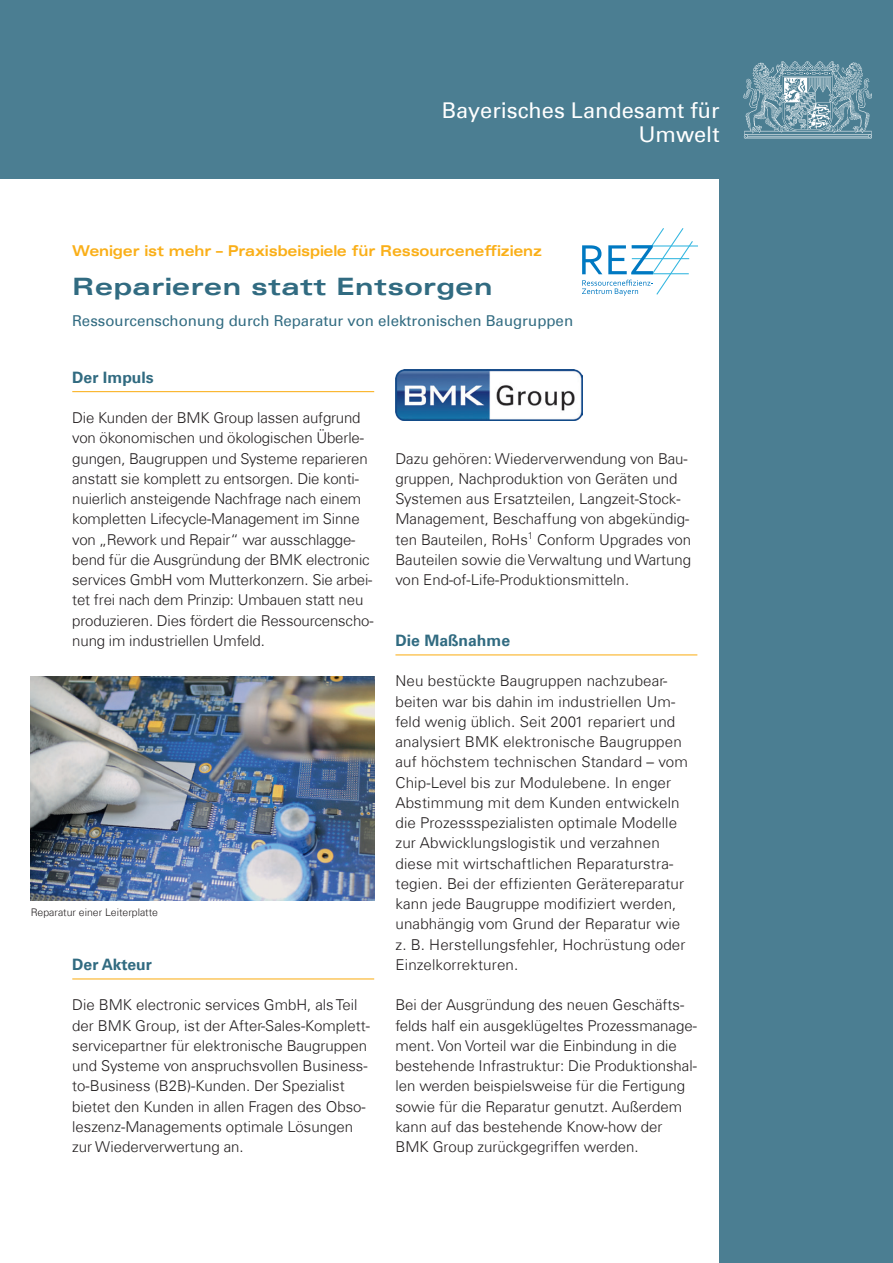
<style>
.page{position:relative;width:893px;height:1263px;background:#fff}
.page>*{position:absolute;margin:0;border:0;box-sizing:border-box;transform-origin:0 0}
.HL_1{font:24px "Univers Com 63 Bold Ext";letter-spacing:.015em;color:#316b81;scale:1.04 1}
.t1{font:23.25px/27.8px "Univers Com 55 Roman";color:#fff;text-align:right}
.t2{font:21.75px "Univers Com 55 Roman";color:#fff}
.HL_2_Linie{font:700 15.75px "Univers Com 65";color:#316b81}
.Fließ{font:300 15px/20.2px "Univers Com 45";color:#231f20}
.HL_1-2{font:15px "Univers Com 55 Roman";color:#316b81}
.HL_Dachzeile{font:15px "Univers Com 63 Bold Ext";letter-spacing:-.01em;color:#faaf18;scale:.9 1}
.t3{font:300 10.5px "Univers Com 45";color:#231f20}
</style>
<div class="page">
<div style="left:0;top:0;width:893px;height:179px;background:#4b7e92"></div>
<img style="left:743px;top:61px;width:128px;height:78px">
<hr style="left:632px;top:245px;width:66px;height:2px;background:#33b6e0">
<svg style="left:582px;top:228px;width:112px;height:68px"></svg>
<div style="left:720px;top:172px;width:173px;height:1091px;background:#4b7e92"></div>
<hr style="left:72px;top:391px;width:302px;height:1px;background:#faaf18">
<hr style="left:72px;top:978px;width:302px;height:1px;background:#faaf18">
<hr style="left:395px;top:654px;width:302px;height:1px;background:#faaf18">
<img style="left:395px;top:370px;width:187px;height:51px">
<img style="left:31px;top:677px;width:343px;height:224px">
<h2 class="t1" style="left:417px;top:93px;width:300px">Bayerisches Landesamt für<br>Umwelt</h2>
<p class="t2" style="left:442px;top:97px;width:279px">Bayerisches Landesamt für</p>
<p class="t2" style="left:639px;top:121px;width:82px">Umwelt</p>
<h1 class="HL_Dachzeile" style="left:72px;top:243px;width:523px">Weniger ist mehr – Praxisbeispiele für Ressourceneffizienz</h1>
<h1 class="HL_1" style="left:72px;top:273px;width:406px">Reparieren statt Entsorgen</h1>
<h1 class="HL_1-2" style="left:72px;top:312px;width:502px">Ressourcenschonung durch Reparatur von elektronischen Baugruppen</h1>
<h2 class="HL_2_Linie" style="left:72px;top:368px;width:83px">Der Impuls</h2>
<p class="Fließ" style="left:72px;top:408px;width:303px">Die Kunden der BMK Group lassen aufgrund von ökonomischen und ökologischen Überle&shy;gungen, Baugruppen und Systeme reparieren anstatt sie komplett zu entsorgen. Die konti&shy;nuierlich ansteigende Nachfrage nach einem kompletten Lifecycle-Management im Sinne von „Rework und Repair“ war ausschlagge&shy;bend für die Ausgründung der BMK electronic services GmbH vom Mutterkonzern. Sie arbei&shy;tet frei nach dem Prinzip: Umbauen statt neu produzieren. Dies fördert die Ressourcenscho&shy;nung im industriellen Umfeld.</p>
<p class="t3" style="left:31px;top:906px;width:129px">Reparatur einer Leiterplatte</p>
<h2 class="HL_2_Linie" style="left:72px;top:955px;width:81px">Der Akteur</h2>
<p class="Fließ" style="left:72px;top:995px;width:299px">Die BMK electronic services GmbH, als Teil der BMK Group, ist der After-Sales-Komplett&shy;servicepartner für elektronische Baugruppen und Systeme von anspruchsvollen Business&shy;to-Business (B2B)-Kunden. Der Spezialist bietet den Kunden in allen Fragen des Obso&shy;leszenz-Managements optimale Lösungen zur Wiederverwertung an.</p>
<p class="Fließ" style="left:395px;top:448px;width:297px">Dazu gehören: Wiederverwendung von Bau&shy;gruppen, Nachproduktion von Geräten und Systemen aus Ersatzteilen, Langzeit-Stock-Management, Beschaffung von abgekündig&shy;ten Bauteilen, RoHs<sup>1</sup> Conform Upgrades von Bauteilen sowie die Verwaltung und Wartung von End-of-Life-Produktionsmitteln.</p>
<h2 class="HL_2_Linie" style="left:395px;top:631px;width:116px">Die Maßnahme</h2>
<p class="Fließ" style="left:395px;top:671px;width:294px">Neu bestückte Baugruppen nachzubear&shy;beiten war bis dahin im industriellen Um&shy;feld wenig üblich. Seit 2001 repariert und analysiert BMK elektronische Baugruppen auf höchstem technischen Standard – vom Chip-Level bis zur Modulebene. In enger Abstimmung mit dem Kunden entwickeln die Prozessspezialisten optimale Modelle zur Abwicklungslogistik und verzahnen diese mit wirtschaftlichen Reparaturstra&shy;tegien. Bei der effizienten Gerätereparatur kann jede Baugruppe modifiziert werden, unabhängig vom Grund der Reparatur wie z. B. Herstellungsfehler, Hochrüstung oder Einzelkorrekturen.</p>
<p class="Fließ" style="left:395px;top:995px;width:303px">Bei der Ausgründung des neuen Geschäfts&shy;felds half ein ausgeklügeltes Prozessmanage&shy;ment. Von Vorteil war die Einbindung in die bestehende Infrastruktur: Die Produktionshal&shy;len werden beispielsweise für die Fertigung sowie für die Reparatur genutzt. Außerdem kann auf das bestehende Know-how der BMK Group zurückgegriffen werden.</p>
</div>
